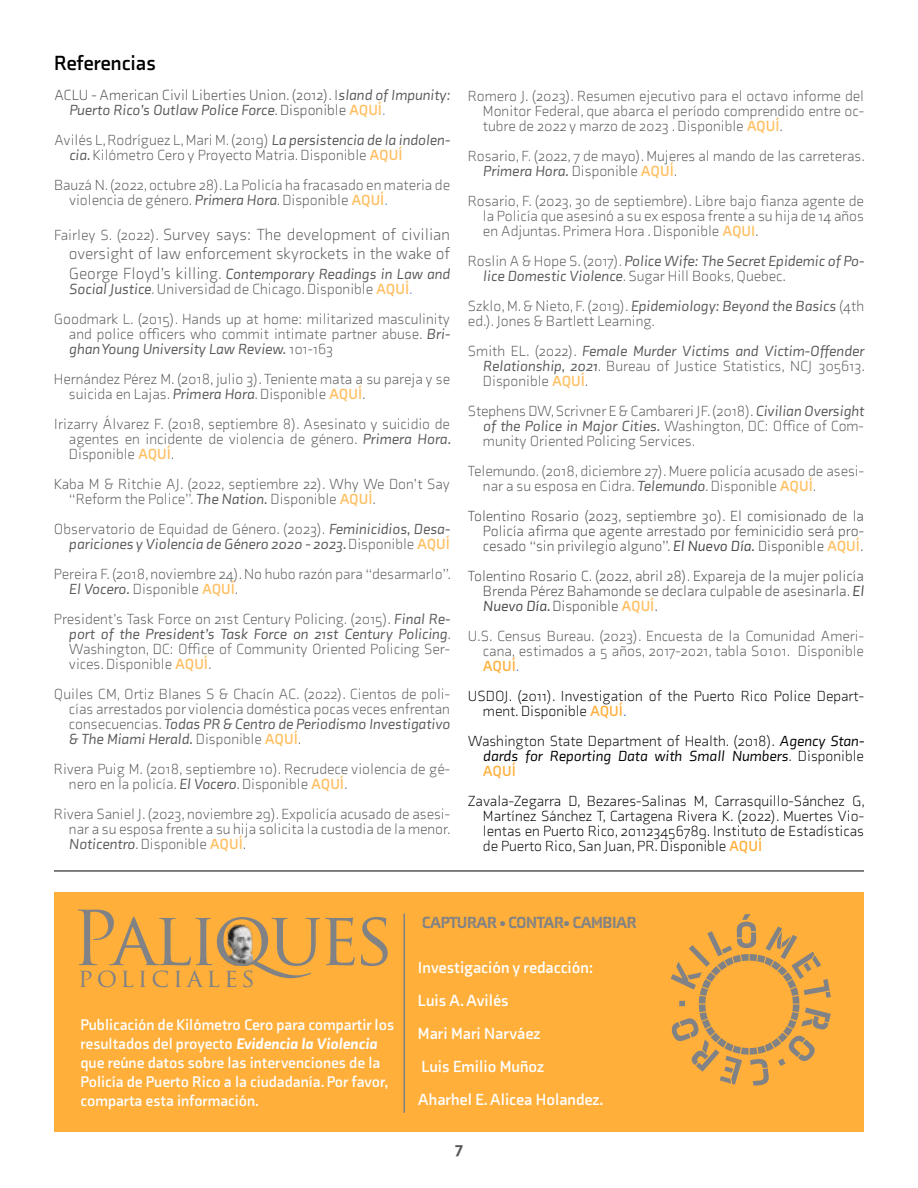
<style>
.page{position:relative;width:918px;height:1188px;background:#fff}
.page>*{position:absolute;margin:0;border:0;box-sizing:border-box;transform-origin:0 0}
.t1{font:73.65px "Trajan Pro";letter-spacing:-.05em;color:#808285}
.t2{font:25.35px "Trajan Pro";letter-spacing:.15em;color:#808285}
.t3{font:700 21px "Axia";color:#000}
.t4{font:300 16.5px/19.8px "Axia";color:#58595b;text-align:right}
.t5{font:700 16.5px/33px "Axia";color:#fff}
.t6{font:900 16.5px "Axia Stencil";letter-spacing:-.03em;color:#808285}
.t7{font:900 16.5px "Axia";color:#58595b}
.t8{font:700 15.75px/18.9px "Axia";color:#fff}
.t9{font:300 15px/15px "Axia";color:#58595b;text-align:justify}
.t10{font:300 15px/15px "Axia";color:#000;text-align:justify}
.t11{font:italic 15px/15px "Axia";color:#58595b}
.t12{font:300 15px/15px "Axia";color:#494949;text-align:justify}
.t13{font:300 15px/15px "Axia";color:#4d4e50}
.s1{font-weight:400;font-style:italic;color:#58595b}
.s2{font-weight:700;color:#ffbf61}
.s3{color:#4177d6}
.s4{font-weight:400;font-style:italic}
.s5{font-size:15px}
.s6{font-weight:300;font-style:normal;font-size:16.5px}
.s7{font-weight:300;font-style:normal}
.s8{font-weight:700;font-style:normal;color:#ffbf61}
.s9{font-weight:300;font-style:normal;color:#4177d6}
.s10{font-weight:700;color:#ffaf3a}
.s11{color:#15c}
.s12{font-weight:900;font-style:italic}
</style>
<div class="page">
<div style="left:55px;top:892px;width:809px;height:240px;background:#ffaf3a"></div>
<svg style="left:671px;top:914px;width:160px;height:172px"></svg>
<hr style="left:404px;top:914px;width:1px;height:199px;background:#808285">
<img style="left:223px;top:924px;width:30px;height:43px">
<hr style="left:54px;top:871px;width:810px;height:1px;background:#000">
<h3 class="t3" style="left:54px;top:50px;width:103px">Referencias</h3>
<p class="t13" style="left:69px;top:87px;width:383px;text-indent:-15px">ACLU - American Civil Liberties Union. (2012). I<span class="s1">sland of Impunity:<br>Puerto Rico’s Outlaw Police Force</span>. Disponible <span class="s2">AQUÍ</span><span class="s3">.</span></p>
<p class="t9" style="left:69px;top:132px;width:382px;text-indent:-15px">Avilés L, Rodríguez L, Mari M. (2019) <span class="s4">La persistencia de la indolen&shy;cia.</span> Kilómetro Cero y Proyecto Matria. Disponible <span class="s2">AQUÍ</span></p>
<p class="t9" style="left:69px;top:177px;width:383px;text-indent:-15px">Bauzá N. (2022, octubre 28). La Policía ha fracasado en materia de violencia de género. <span class="s4">Primera Hora</span>. Disponible <span class="s2">AQUÍ</span><span class="s3">.</span></p>
<p class="t4" style="left:54px;top:224px;width:397px"><span class="s5">Fairley S. (2022).</span> Survey says: The development of civilian oversight of law enforcement skyrockets in the wake of</p>
<p class="t11" style="left:69px;top:267px;width:383px"><span class="s6">George Floyd’s killing</span><span class="s7">.</span> Contemporary Readings in Law and<br>Social Justice<span class="s7">. Universidad de Chicago. Disponible</span> <span class="s8">AQUÍ</span><span class="s9">.</span></p>
<p class="t9" style="left:69px;top:312px;width:382px;text-indent:-15px">Goodmark L. (2015). Hands up at home: militarized masculinity and police officers who commit intimate partner abuse. <span class="s4">Bri&shy;ghan Young University Law Review.</span> 101-163</p>
<p class="t9" style="left:69px;top:372px;width:383px;text-indent:-15px">Hernández Pérez M. (2018, julio 3). Teniente mata a su pareja y se suicida en Lajas. <span class="s4">Primera Hora</span>. Disponible <span class="s2">AQUÍ</span>.</p>
<p class="t9" style="left:69px;top:417px;width:384px;text-indent:-15px">Irizarry Álvarez F. (2018, septiembre 8). Asesinato y suicidio de agentes en incidente de violencia de género. <span class="s4">Primera Hora.<br></span>Disponible <span class="s2">AQUÍ</span>.</p>
<p class="t9" style="left:69px;top:477px;width:383px;text-indent:-15px">Kaba M &amp; Ritchie AJ. (2022, septiembre 22). Why We Don’t Say “Reform the Police”. <span class="s4">The Nation.</span> Disponible <span class="s2">AQUÍ</span>.</p>
<p class="t11" style="left:54px;top:522px;width:398px;text-align:right"><span class="s7">Observatorio de Equidad de Género. (2023).</span> Feminicidios, Desa&shy;pariciones y Violencia de Género 2020 - 2023. <span class="s7">Disponible</span> <span class="s8">AQUÍ</span></p>
<p class="t9" style="left:69px;top:567px;width:384px;text-indent:-15px">Pereira F. (2018, noviembre 24). No hubo razón para “desarmarlo”.<br><span class="s4">El Vocero.</span> Disponible <span class="s2">AQUÍ</span>.</p>
<p class="t9" style="left:69px;top:612px;width:384px;text-indent:-15px">President’s Task Force on 21st Century Policing. (2015). <span class="s4">Final Re&shy;port of the President’s Task Force on 21st Century Policing</span>.<br>Washington, DC: Office of Community Oriented Policing Ser&shy;vices. Disponible <span class="s2">AQUÍ</span>.</p>
<p class="t9" style="left:69px;top:687px;width:383px;text-indent:-15px">Quiles CM, Ortiz Blanes S &amp; Chacín AC. (2022). Cientos de poli&shy;cías arrestados por violencia doméstica pocas veces enfrentan consecuencias. <span class="s4">Todas PR &amp; Centro de Periodismo Investigativo &amp; The Miami Herald.</span> Disponible <span class="s2">AQUÍ</span>.</p>
<p class="t9" style="left:69px;top:762px;width:383px;text-indent:-15px">Rivera Puig M. (2018, septiembre 10). Recrudece violencia de gé&shy;nero en la policía. <span class="s4">El Vocero</span>. Disponible <span class="s2">AQUÍ</span>.</p>
<p class="t9" style="left:69px;top:807px;width:383px;text-indent:-15px">Rivera Saniel J. (2023, noviembre 29). Expolicía acusado de asesi&shy;nar a su esposa frente a su hija solicita la custodia de la menor.<br><span class="s4">Noticentro</span>. Disponible <span class="s2">AQUÍ</span>.</p>
<p class="t9" style="left:483px;top:89px;width:383px;text-indent:-15px">Romero J. (2023). Resumen ejecutivo para el octavo informe del Monitor Federal, que abarca el período comprendido entre oc&shy;tubre de 2022 y marzo de 2023 . Disponible <span class="s2">AQUÍ</span>.</p>
<p class="t9" style="left:483px;top:149px;width:384px;text-indent:-15px">Rosario, F. (2022, 7 de mayo). Mujeres al mando de las carreteras.<br><span class="s4">Primera Hora.</span> Disponible <span class="s2">AQUÍ</span>.</p>
<p class="t9" style="left:483px;top:194px;width:383px;text-indent:-15px">Rosario, F. (2023, 30 de septiembre). Libre bajo fianza agente de la Policía que asesinó a su ex esposa frente a su hija de 14 años en Adjuntas. Primera Hora . Disponible <span class="s2">AQUI</span>.</p>
<p class="t11" style="left:483px;top:254px;width:383px;text-indent:-15px"><span class="s7">Roslin A &amp; Hope S. (2017).</span> Police Wife: The Secret Epidemic of Po&shy;lice Domestic Violence<span class="s7">. Sugar Hill Books, Quebec.</span></p>
<p class="t9" style="left:468px;top:299px;width:398px">Szklo, M. &amp; Nieto, F. (2019). <span class="s4">Epidemiology: Beyond the Basics</span> (4th ed.). Jones &amp; Bartlett Learning.</p>
<p class="t9" style="left:483px;top:344px;width:384px;text-indent:-15px">Smith EL. (2022). <span class="s4">Female Murder Victims and Victim-Offender Relationship, 2021</span>. Bureau of Justice Statistics, NCJ 305613.<br>Disponible <span class="s2">AQUÍ</span>.</p>
<p class="t9" style="left:483px;top:404px;width:382px;text-indent:-15px">Stephens DW, Scrivner E &amp; Cambareri JF. (2018). <span class="s4">Civilian Oversight of the Police in Major Cities.</span> Washington, DC: Office of Com&shy;munity Oriented Policing Services.</p>
<p class="t9" style="left:483px;top:464px;width:383px;text-indent:-15px">Telemundo. (2018, diciembre 27). Muere policía acusado de asesi&shy;nar a su esposa en Cidra. <span class="s4">Telemundo</span>. Disponible <span class="s2">AQUÍ</span>.</p>
<p class="t12" style="left:483px;top:509px;width:383px;text-indent:-15px">Tolentino Rosario (2023, septiembre 30). El comisionado de la Policía afirma que agente arrestado por feminicidio será pro&shy;cesado “sin privilegio alguno”. <span class="s4">El Nuevo Día.</span> Disponible <span class="s2">AQUÍ</span>.</p>
<p class="t12" style="left:483px;top:569px;width:382px;text-indent:-15px">Tolentino Rosario C. (2022, abril 28). Expareja de la mujer policía Brenda Pérez Bahamonde se declara culpable de asesinarla. <span class="s4">El Nuevo Día.</span> Disponible <span class="s2">AQUÍ</span>.</p>
<p class="t9" style="left:483px;top:629px;width:383px;text-indent:-15px">U.S. Census Bureau. (2023). Encuesta de la Comunidad Ameri&shy;cana, estimados a 5 años, 2017-2021, tabla S0101. Disponible <span class="s10">AQUÍ</span><span class="s11">.</span></p>
<p class="t10" style="left:483px;top:689px;width:382px;text-indent:-15px">USDOJ. (2011). Investigation of the Puerto Rico Police Depart&shy;ment. Disponible <span class="s10">AQUÍ</span><span class="s11">.</span></p>
<p class="t10" style="left:483px;top:734px;width:383px;text-indent:-15px">Washington State Department of Health. (2018). <span class="s4">Agency Stan&shy;dards for Reporting Data with Small Numbers</span>. Disponible <span class="s10">AQUÍ</span></p>
<p class="t10" style="left:483px;top:794px;width:384px;text-indent:-15px">Zavala-Zegarra D, Bezares-Salinas M, Carrasquillo-Sánchez G, Martínez Sánchez T, Cartagena Rivera K. (2022). Muertes Vio&shy;lentas en Puerto Rico, 201123456789. Instituto de Estadísticas de Puerto Rico, San Juan, PR. Disponible <span class="s10">AQUÍ</span></p>
<h1 class="t1" style="left:71px;top:892px;width:325px">Paliques</h1>
<h2 class="t2" style="left:78px;top:962px;width:179px">policiales</h2>
<p class="t8" style="left:81px;top:1015px;width:315px">Publicación de Kilómetro Cero para compartir los resultados del proyecto <span class="s12">Evidencia la Violencia </span>que reúne datos sobre las intervenciones de la Policía de Puerto Rico a la ciudadanía. Por favor, comparta esta información.</p>
<p class="t6" style="left:422px;top:912px;width:216px">CAPTURAR • CONTAR• CAMBIAR</p>
<p class="t5" style="left:418px;top:950px;width:187px">Investigación y redacción:<br>Luis A. Avilés<br>Mari Mari Narváez<br>Luis Emilio Muñoz<br>Aharhel E. Alicea Holandez.</p>
<p class="t7" style="left:455px;top:1137px;width:9px">7</p>
</div>
